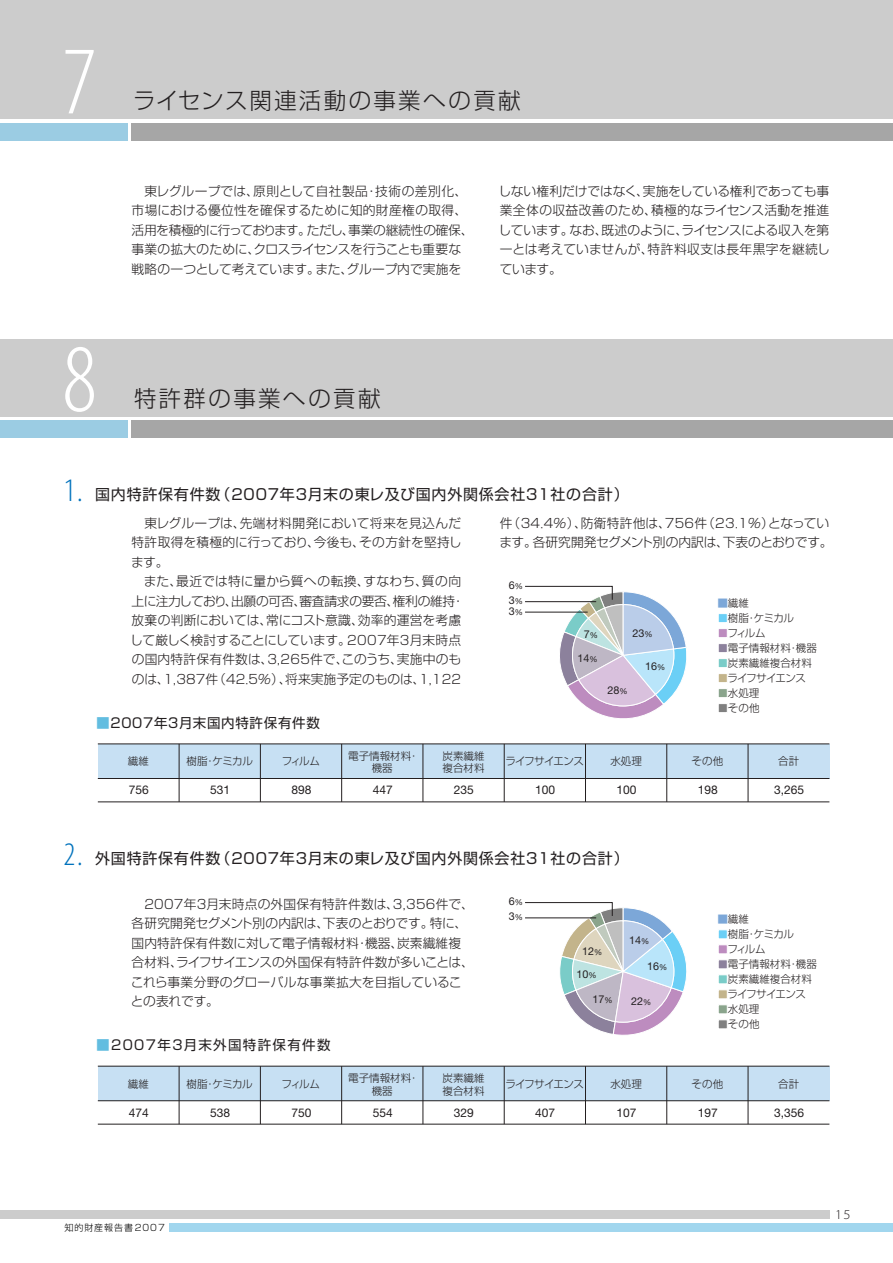
<style>
.page{position:relative;width:893px;height:1263px;background:#fff}
.page>*{position:absolute;margin:0;border:0;box-sizing:border-box;transform-origin:0 0}
.t1{font:97.65px "Myriad MM 215 300";color:#fff}
.t2{font:300 22.5px "Shin Go";letter-spacing:.1em;color:#231f20}
.t3{font:15px "Shin Go";letter-spacing:.05em;color:#231f20}
.t4{font:13.5px "Shin Go";letter-spacing:.055em;color:#231f20}
.t5{font:13.5px "Shin Go";letter-spacing:.1em;color:#231f20}
.t6{font:13.5px "Myriad MM 215 700";color:#231f20}
.t7{font:300 12.75px/19.5px "Shin Go";letter-spacing:.005em;color:#231f20}
.t8{font:12px "Helvetica Neue";color:#231f20}
.t9{font:10.8px/15.5px "Helvetica Neue";color:#231f20}
.t10{font:300 10.5px/12.8px "Shin Go";color:#231f20;text-align:center}
.t11{font:300 10.5px "Shin Go";letter-spacing:-.06em;color:#231f20}
.t12{font:300 9px "Shin Go";letter-spacing:.1em;color:#000}
.s1{font-family:"Myriad MM 215 300";font-size:33px;color:#0072bc}
.s2{color:#62bde0}
.s3{font-size:8.1px}
.s4{color:#7ca7d8}
.s5{color:#6bcff6}
.s6{color:#bd8cbf}
.s7{color:#8c819c}
.s8{color:#7accc8}
.s9{color:#c3b48b}
.s10{color:#8aa48c}
.s11{color:#808080}
</style>
<div class="page">
<div style="left:98px;top:744px;width:731px;height:34px;background:#c7e0f3"></div>
<div style="left:98px;top:1066px;width:731px;height:35px;background:#c7e0f3"></div>
<div style="left:0;top:0;width:892px;height:119px;background:#ccc"></div>
<div style="left:0;top:123px;width:127px;height:17px;background:#9bcce3"></div>
<div style="left:132px;top:123px;width:760px;height:17px;background:#a6a6a6"></div>
<div style="left:0;top:1210px;width:829px;height:9px;background:#ccc"></div>
<div style="left:170px;top:1223px;width:722px;height:9px;background:#a1d6ee"></div>
<div style="left:0;top:339px;width:892px;height:78px;background:#ccc"></div>
<div style="left:0;top:421px;width:127px;height:17px;background:#9bcce3"></div>
<div style="left:132px;top:421px;width:760px;height:17px;background:#a6a6a6"></div>
<hr style="left:98px;top:743px;width:731px;height:1px;background:#231f20">
<hr style="left:98px;top:778px;width:731px;height:1px;background:#231f20">
<hr style="left:98px;top:801px;width:731px;height:1px;background:#231f20">
<hr style="left:179px;top:744px;width:1px;height:58px;background:#231f20">
<hr style="left:260px;top:744px;width:1px;height:58px;background:#231f20">
<hr style="left:341px;top:744px;width:1px;height:58px;background:#231f20">
<hr style="left:422px;top:744px;width:1px;height:58px;background:#231f20">
<hr style="left:504px;top:744px;width:1px;height:58px;background:#231f20">
<hr style="left:585px;top:744px;width:1px;height:58px;background:#231f20">
<hr style="left:666px;top:744px;width:1px;height:58px;background:#231f20">
<hr style="left:747px;top:744px;width:1px;height:58px;background:#231f20">
<hr style="left:98px;top:1066px;width:731px;height:1px;background:#231f20">
<hr style="left:98px;top:1101px;width:731px;height:1px;background:#231f20">
<hr style="left:98px;top:1124px;width:731px;height:1px;background:#231f20">
<hr style="left:179px;top:1066px;width:1px;height:58px;background:#231f20">
<hr style="left:260px;top:1066px;width:1px;height:58px;background:#231f20">
<hr style="left:341px;top:1066px;width:1px;height:58px;background:#231f20">
<hr style="left:422px;top:1066px;width:1px;height:58px;background:#231f20">
<hr style="left:504px;top:1066px;width:1px;height:58px;background:#231f20">
<hr style="left:585px;top:1066px;width:1px;height:58px;background:#231f20">
<hr style="left:666px;top:1066px;width:1px;height:58px;background:#231f20">
<hr style="left:747px;top:1066px;width:1px;height:58px;background:#231f20">
<svg style="left:525px;top:586px;width:162px;height:133px"></svg>
<svg style="left:525px;top:902px;width:162px;height:133px"></svg>
<h1 class="t1" style="left:62px;top:43px;width:37px">7</h1>
<h1 class="t1" style="left:62px;top:341px;width:37px">8</h1>
<h2 class="t2" style="left:133px;top:92px;width:389px">ライセンス関連活動の事業への貢献</h2>
<p class="t7" style="left:132px;top:183px;width:343px;text-indent:13px">東レグループでは、原則として自社製品・技術の差別化、市場における優位性を確保するために知的財産権の取得、活用を積極的に行っております。ただし、事業の継続性の確保、事業の拡大のために、クロスライセンスを行うことも重要な戦略の一つとして考えています。また、グループ内で実施を</p>
<p class="t7" style="left:498px;top:183px;width:333px;text-align:justify">しない権利だけではなく、実施をしている権利であっても事業全体の収益改善のため、積極的なライセンス活動を推進しています。なお、既述のように、ライセンスによる収入を第一とは考えていませんが、特許料収支は長年黒字を継続しています。</p>
<h2 class="t2" style="left:134px;top:390px;width:248px">特許群の事業への貢献</h2>
<p class="t3" style="left:64px;top:488px;width:566px"><span class="s1">1.</span> 国内特許保有件数（2007年3月末の東レ及び国内外関係会社31社の合計）</p>
<p class="t7" style="left:131px;top:515px;width:332px;text-align:justify;text-indent:13px">東レグループは、先端材料開発において将来を見込んだ特許取得を積極的に行っており、今後も、その方針を堅持します。</p>
<p class="t7" style="left:130px;top:573px;width:335px;text-indent:14px">また、最近では特に量から質への転換、すなわち、質の向上に注力しており、出願の可否、審査請求の要否、権利の維持・放棄の判断においては、常にコスト意識、効率的運営を考慮して厳しく検討することにしています。2007年3月末時点の国内特許保有件数は、3，265件で、このうち、実施中のものは、1，387件（42．5％）、将来実施予定のものは、1，122</p>
<p class="t4" style="left:96px;top:718px;width:225px"><span class="s2">■</span>2007年3月末国内特許保有件数</p>
<p class="t7" style="left:499px;top:515px;width:335px">件（34．4％）、防衛特許他は、756件（23．1％）となっています。各研究開発セグメント別の内訳は、下表のとおりです。</p>
<p class="t9" style="left:508px;top:578px;width:16px">6<span class="s3">%<br></span>3<span class="s3">%</span></p>
<p class="t9" style="left:508px;top:604px;width:16px">3<span class="s3">%</span></p>
<p class="t9" style="left:584px;top:627px;width:16px">7<span class="s3">%</span></p>
<p class="t9" style="left:577px;top:652px;width:22px">14<span class="s3">%</span></p>
<p class="t9" style="left:632px;top:626px;width:22px">23<span class="s3">%</span></p>
<p class="t9" style="left:645px;top:660px;width:22px">16<span class="s3">%</span></p>
<p class="t9" style="left:607px;top:683px;width:22px">28<span class="s3">%</span></p>
<p class="t10" style="left:717px;top:598px;width:33px"><span class="s4">■</span>繊維</p>
<p class="t10" style="left:717px;top:613px;width:78px"><span class="s5">■</span>樹脂・ケミカル</p>
<p class="t10" style="left:717px;top:628px;width:50px"><span class="s6">■</span>フィルム</p>
<p class="t10" style="left:717px;top:643px;width:101px"><span class="s7">■</span>電子情報材料・機器</p>
<p class="t10" style="left:717px;top:658px;width:96px"><span class="s8">■</span>炭素繊維複合材料</p>
<p class="t11" style="left:717px;top:674px;width:90px"><span class="s9">■</span>ライフサイエンス</p>
<p class="t10" style="left:717px;top:688px;width:43px"><span class="s10">■</span>水処理</p>
<p class="t10" style="left:717px;top:703px;width:44px"><span class="s11">■</span>その他</p>
<p class="t10" style="left:348px;top:751px;width:72px">電子情報材料・機器</p>
<p class="t10" style="left:442px;top:751px;width:43px;text-align:left">炭素繊維複合材料</p>
<p class="t10" style="left:187px;top:757px;width:68px">樹脂・ケミカル</p>
<p class="t10" style="left:282px;top:757px;width:40px">フィルム</p>
<p class="t11" style="left:505px;top:758px;width:80px">ライフサイエンス</p>
<p class="t10" style="left:610px;top:757px;width:33px">水処理</p>
<p class="t10" style="left:691px;top:757px;width:33px">その他</p>
<p class="t10" style="left:778px;top:757px;width:22px">合計</p>
<p class="t10" style="left:128px;top:757px;width:22px">繊維</p>
<p class="t8" style="left:129px;top:786px;width:22px">756</p>
<p class="t8" style="left:210px;top:786px;width:22px">531</p>
<p class="t8" style="left:291px;top:786px;width:22px">898</p>
<p class="t8" style="left:372px;top:786px;width:22px">447</p>
<p class="t8" style="left:454px;top:786px;width:22px">235</p>
<p class="t8" style="left:535px;top:786px;width:22px">100</p>
<p class="t8" style="left:616px;top:786px;width:22px">100</p>
<p class="t8" style="left:697px;top:786px;width:22px">198</p>
<p class="t8" style="left:774px;top:786px;width:32px">3,265</p>
<p class="t3" style="left:64px;top:852px;width:566px"><span class="s1">2.</span> 外国特許保有件数（2007年3月末の東レ及び国内外関係会社31社の合計）</p>
<p class="t7" style="left:131px;top:896px;width:344px;text-indent:14px">2007年3月末時点の外国保有特許件数は、3，356件で、各研究開発セグメント別の内訳は、下表のとおりです。特に、国内特許保有件数に対して電子情報材料・機器、炭素繊維複合材料、ライフサイエンスの外国保有特許件数が多いことは、これら事業分野のグローバルな事業拡大を目指していることの表れです。</p>
<p class="t5" style="left:96px;top:1040px;width:236px"><span class="s2">■</span>2007年3月末外国特許保有件数</p>
<p class="t9" style="left:508px;top:894px;width:16px">6<span class="s3">%<br></span>3<span class="s3">%</span></p>
<p class="t9" style="left:582px;top:944px;width:22px">12<span class="s3">%</span></p>
<p class="t9" style="left:576px;top:968px;width:22px">10<span class="s3">%</span></p>
<p class="t9" style="left:629px;top:933px;width:22px">14<span class="s3">%</span></p>
<p class="t9" style="left:647px;top:960px;width:22px">16<span class="s3">%</span></p>
<p class="t9" style="left:592px;top:992px;width:22px">17<span class="s3">%</span></p>
<p class="t9" style="left:631px;top:995px;width:22px">22<span class="s3">%</span></p>
<p class="t10" style="left:717px;top:914px;width:33px"><span class="s4">■</span>繊維</p>
<p class="t10" style="left:717px;top:929px;width:78px"><span class="s5">■</span>樹脂・ケミカル</p>
<p class="t10" style="left:717px;top:944px;width:50px"><span class="s6">■</span>フィルム</p>
<p class="t10" style="left:717px;top:959px;width:101px"><span class="s7">■</span>電子情報材料・機器</p>
<p class="t10" style="left:717px;top:974px;width:96px"><span class="s8">■</span>炭素繊維複合材料</p>
<p class="t11" style="left:717px;top:990px;width:90px"><span class="s9">■</span>ライフサイエンス</p>
<p class="t10" style="left:717px;top:1004px;width:43px"><span class="s10">■</span>水処理</p>
<p class="t10" style="left:717px;top:1019px;width:44px"><span class="s11">■</span>その他</p>
<p class="t10" style="left:348px;top:1073px;width:72px">電子情報材料・機器</p>
<p class="t10" style="left:442px;top:1073px;width:43px;text-align:left">炭素繊維複合材料</p>
<p class="t10" style="left:187px;top:1079px;width:68px">樹脂・ケミカル</p>
<p class="t10" style="left:282px;top:1079px;width:40px">フィルム</p>
<p class="t11" style="left:505px;top:1080px;width:80px">ライフサイエンス</p>
<p class="t10" style="left:610px;top:1079px;width:33px">水処理</p>
<p class="t10" style="left:691px;top:1079px;width:33px">その他</p>
<p class="t10" style="left:778px;top:1079px;width:22px">合計</p>
<p class="t10" style="left:128px;top:1079px;width:22px">繊維</p>
<p class="t8" style="left:129px;top:1108px;width:22px">474</p>
<p class="t8" style="left:210px;top:1108px;width:22px">538</p>
<p class="t8" style="left:291px;top:1108px;width:22px">750</p>
<p class="t8" style="left:372px;top:1108px;width:22px">554</p>
<p class="t8" style="left:454px;top:1108px;width:22px">329</p>
<p class="t8" style="left:535px;top:1108px;width:22px">407</p>
<p class="t8" style="left:616px;top:1108px;width:22px">107</p>
<p class="t8" style="left:697px;top:1108px;width:22px">197</p>
<p class="t8" style="left:774px;top:1108px;width:32px">3,356</p>
<p class="t12" style="left:65px;top:1224px;width:102px">知的財産報告書2007</p>
<p class="t6" style="left:835px;top:1209px;width:17px">15</p>
</div>
